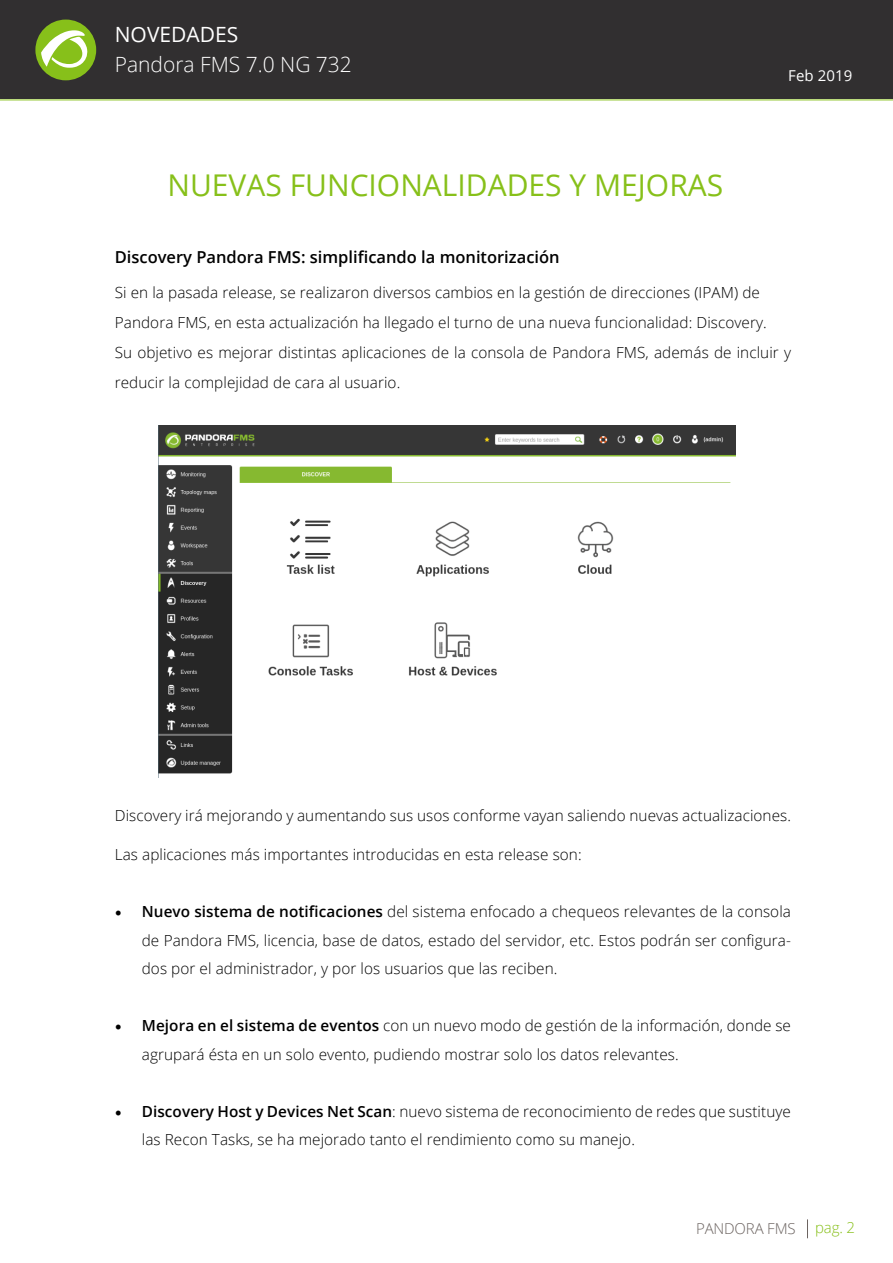
<style>
.page{position:relative;width:893px;height:1263px;background:#fff}
.page>*{position:absolute;margin:0;border:0;box-sizing:border-box;transform-origin:0 0}
.t1{font:30px "Open Sans";color:#87c01a}
.t2{font:300 21px "Open Sans";color:#fff}
.t3{font:21px "Open Sans";color:#fff}
.t4{font:600 16.5px "Open Sans";color:#000}
.t5{font:300 15.3px/28.5px "Open Sans";letter-spacing:.005em;color:#000}
.t6{font:300 15px "Open Sans";letter-spacing:-.01em;color:#6b6360}
.t7{font:15px "Open Sans";letter-spacing:.005em;color:#fff}
.t8{font:300 15px "Open Sans";color:#87c01a}
.s1{font-family:"Minion Pro";font-weight:600;font-size:18px}
.s2{font-weight:600}
</style>
<div class="page">
<div style="left:0;top:0;width:893px;height:99px;background:#312f30"></div>
<svg style="left:807px;top:1219px;width:1px;height:19px"></svg>
<div style="left:35px;top:20px;width:61px;height:60px;background:#87c01a;border-radius:50%"></div>
<svg style="left:41px;top:30px;width:47px;height:38px"></svg>
<hr style="left:0;top:100px;width:893px;height:1px;background:#87c01a">
<img style="left:159px;top:425px;width:576px;height:349px">
<h2 class="t3" style="left:115px;top:20px;width:125px">NOVEDADES</h2>
<h2 class="t2" style="left:115px;top:50px;width:239px">Pandora FMS 7.0 NG 732</h2>
<p class="t1" style="left:167px;top:164px;width:557px">NUEVAS FUNCIONALIDADES Y MEJORAS</p>
<p class="t7" style="left:788px;top:65px;width:66px">Feb 2019</p>
<p class="t4" style="left:115px;top:246px;width:446px">Discovery Pandora FMS: simplificando la monitorización</p>
<p class="t5" style="left:115px;top:277px;width:647px">Si en la pasada release, se realizaron diversos cambios en la gestión de direcciones (IPAM) de</p>
<p class="t5" style="left:115px;top:307px;width:653px">Pandora FMS, en esta actualización ha llegado el turno de una nueva funcionalidad: Discovery.</p>
<p class="t5" style="left:115px;top:337px;width:678px;line-height:30px">Su objetivo es mejorar distintas aplicaciones de la consola de Pandora FMS, además de incluir y reducir la complejidad de cara al usuario.</p>
<p class="t5" style="left:115px;top:801px;width:678px">Discovery irá mejorando y aumentando sus usos conforme vayan saliendo nuevas actualizaciones.</p>
<p class="t5" style="left:115px;top:840px;width:468px">Las aplicaciones más importantes introducidas en esta release son:</p>
<p class="t5" style="left:142px;top:897px;width:651px;text-align:justify;text-indent:-27px"><span class="s1">•</span> <span class="s2">Nuevo sistema de notificaciones</span> del sistema enfocado a chequeos relevantes de la consola de Pandora FMS, licencia, base de datos, estado del servidor, etc. Estos podrán ser configura&shy;dos por el administrador, y por los usuarios que las reciben.</p>
<p class="t5" style="left:142px;top:1011px;width:651px;text-indent:-27px"><span class="s1">•</span> <span class="s2">Mejora en el sistema de eventos</span> con un nuevo modo de gestión de la información, donde se agrupará ésta en un solo evento, pudiendo mostrar solo los datos relevantes.</p>
<p class="t5" style="left:142px;top:1096px;width:651px;text-indent:-27px"><span class="s1">•</span> <span class="s2">Discovery Host y Devices Net Scan</span>: nuevo sistema de reconocimiento de redes que sustituye las Recon Tasks, se ha mejorado tanto el rendimiento como su manejo.</p>
<p class="t6" style="left:696px;top:1218px;width:101px">PANDORA FMS</p>
<p class="t8" style="left:815px;top:1217px;width:42px">pag. 2</p>
</div>
